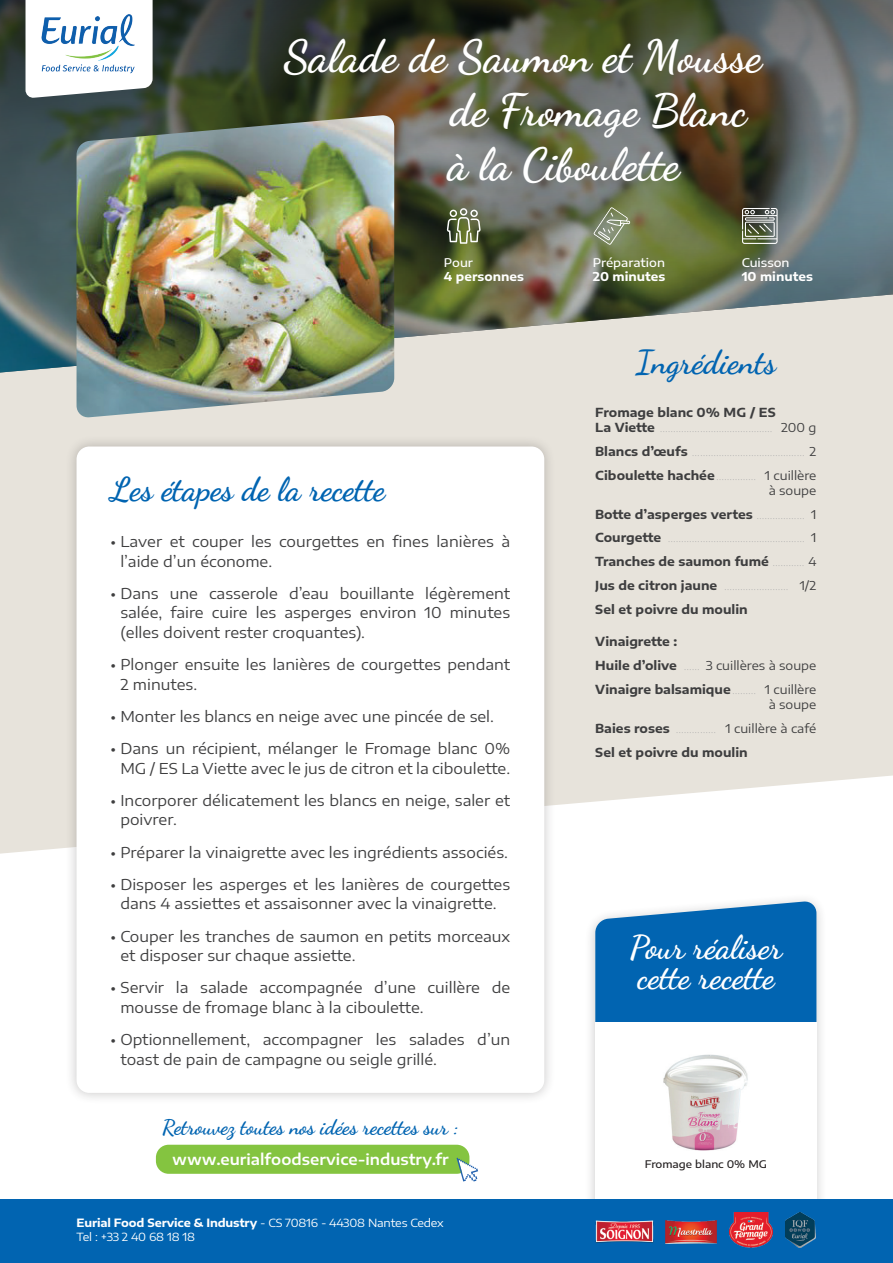
<style>
.page{position:relative;width:893px;height:1263px;background:#fff}
.page>*{position:absolute;margin:0;border:0;box-sizing:border-box;transform-origin:0 0}
.t1{font:700 45px/54px "Dancing Script";color:#fff}
.t2{font:700 33px "Dancing Script";color:#0164b1}
.t3{font:700 33px/30px "Dancing Script";color:#fff}
.t4{font:700 21px "Dancing Script";color:#0164b1}
.t5{font:15px/19.5px "Encode Sans Expanded";color:#3e3e3f}
.t6{font:600 15px "Encode Sans Expanded";color:#fff}
.t7{font:700 12.3px/23.9px "Encode Sans Expanded";color:#3e3e3f}
.t8{font:700 12px "Encode Sans Expanded";color:#fff}
.t9{font:500 12px "Encode Sans Expanded";color:#fff}
.t10{font:11.25px/13.5px "Encode Sans Expanded";letter-spacing:-.015em;color:#fff}
.t11{font:500 10.5px "Encode Sans Expanded";color:#231f20}
.s1{font-weight:700}
.s2{font-weight:100;color:#939598}
.s3{font-weight:400}
</style>
<div class="page">
<svg style="left:590px;top:899px;width:231px;height:300px;fill:#f0f0f0"></svg>
<svg style="left:595px;top:900px;width:221px;height:122px;background:#1670b7"></svg>
<div style="left:595px;top:1022px;width:221px;height:208px;background:#fff"></div>
<svg style="left:0;top:374px;width:893px;height:480px;background:#e9e5de"></svg>
<img style="left:0;top:0;width:893px;height:374px">
<div style="left:65px;top:435px;width:491px;height:669px;background:#231f20;opacity:.25"></div>
<div style="left:77px;top:446px;width:467px;height:647px;background:#fff;border-radius:13px"></div>
<div style="left:0;top:1199px;width:893px;height:64px;background:#0164b1"></div>
<img style="left:77px;top:115px;width:317px;height:303px">
<svg style="left:26px;top:0;width:127px;height:98px"></svg>
<img style="left:40px;top:13px;width:97px;height:61px">
<img style="left:590px;top:1197px;width:64px;height:46px">
<img style="left:666px;top:1220px;width:50px;height:23px">
<img style="left:730px;top:1212px;width:42px;height:35px">
<img style="left:785px;top:1212px;width:30px;height:35px">
<div style="left:156px;top:1145px;width:313px;height:29px;background:#84c440;border-radius:13px"></div>
<svg style="left:457px;top:1158px;width:21px;height:23px"></svg>
<svg style="left:742px;top:208px;width:36px;height:36px"></svg>
<svg style="left:593px;top:207px;width:38px;height:38px"></svg>
<svg style="left:447px;top:208px;width:34px;height:36px"></svg>
<img style="left:663px;top:1054px;width:85px;height:97px">
<h1 class="t1" style="left:448px;top:29px;width:316px;text-indent:-164px">Salade de Saumon et Mousse de Fromage Blanc à la Ciboulette</h1>
<p class="t9" style="left:444px;top:254px;width:31px">Pour</p>
<p class="t8" style="left:444px;top:267px;width:81px">4 personnes</p>
<h2 class="t2" style="left:111px;top:469px;width:276px">Les étapes de la recette</h2>
<p class="t5" style="left:120px;top:531px;width:391px;text-indent:-10px">• Laver et couper les courgettes en fines lanières à l’aide d’un économe.</p>
<p class="t5" style="left:120px;top:583px;width:391px;text-align:justify;text-indent:-10px">• Dans une casserole d’eau bouillante légèrement salée, faire cuire les asperges environ 10 minutes (elles doivent rester croquantes).</p>
<p class="t5" style="left:120px;top:654px;width:391px;text-indent:-10px">• Plonger ensuite les lanières de courgettes pendant<br>2 minutes.</p>
<p class="t5" style="left:111px;top:706px;width:385px">• Monter les blancs en neige avec une pincée de sel.</p>
<p class="t5" style="left:111px;top:738px;width:401px;text-align:right">• Dans un récipient, mélanger le Fromage blanc 0%<br>MG / ES La Viette avec le jus de citron et la ciboulette.</p>
<p class="t5" style="left:120px;top:790px;width:391px;text-indent:-10px">• Incorporer délicatement les blancs en neige, saler et poivrer.</p>
<p class="t5" style="left:111px;top:841px;width:399px">• Préparer la vinaigrette avec les ingrédients associés.</p>
<p class="t5" style="left:111px;top:874px;width:401px;text-align:center">• Disposer les asperges et les lanières de courgettes dans 4 assiettes et assaisonner avec la vinaigrette.</p>
<p class="t5" style="left:120px;top:925px;width:391px;text-indent:-10px">• Couper les tranches de saumon en petits morceaux et disposer sur chaque assiette.</p>
<p class="t5" style="left:120px;top:977px;width:391px;text-indent:-10px">• Servir la salade accompagnée d’une cuillère de mousse de fromage blanc à la ciboulette.</p>
<p class="t5" style="left:120px;top:1029px;width:391px;text-indent:-10px">• Optionnellement, accompagner les salades d’un toast de pain de campagne ou seigle grillé.</p>
<h3 class="t4" style="left:162px;top:1114px;width:298px">Retrouvez toutes nos idées recettes sur :</h3>
<p class="t6" style="left:172px;top:1148px;width:278px">www.eurialfoodservice-industry.fr</p>
<p class="t10" style="left:77px;top:1215px;width:369px"><span class="s1">Eurial Food Service &amp; Industry</span> - CS 70816 - 44308 Nantes Cedex<br>Tel : +33 2 40 68 18 18</p>
<p class="t9" style="left:593px;top:254px;width:74px">Préparation</p>
<p class="t8" style="left:593px;top:267px;width:74px">20 minutes</p>
<p class="t9" style="left:742px;top:254px;width:49px">Cuisson</p>
<p class="t8" style="left:742px;top:267px;width:73px">10 minutes</p>
<h2 class="t2" style="left:636px;top:341px;width:142px">Ingrédients</h2>
<p class="t7" style="left:595px;top:403px;width:223px;line-height:15.3px">Fromage blanc 0% MG / ES<br>La Viette <span class="s2">……………………………………</span> <span class="s3">200 g</span></p>
<p class="t7" style="left:595px;top:438px;width:223px">Blancs d’œufs <span class="s2">……………………………………</span> <span class="s3">2<br></span>Ciboulette hachée<span class="s2">……………</span> <span class="s3">1 cuillère</span></p>
<p class="t7" style="left:595px;top:477px;width:223px;text-align:justify;text-indent:173px"><span class="s3">à soupe </span>Botte d’asperges vertes <span class="s2">………………</span> <span class="s3">1<br></span>Courgette <span class="s2">……………………………………………</span> <span class="s3">1<br></span>Tranches de saumon fumé <span class="s2">…………</span> <span class="s3">4<br></span>Jus de citron jaune <span class="s2">……………………</span> <span class="s3">1/2<br></span>Sel et poivre du moulin</p>
<p class="t7" style="left:595px;top:629px;width:223px">Vinaigrette :<br>Huile d’olive <span class="s2">……</span> <span class="s3">3 cuillères à soupe<br></span>Vinaigre balsamique<span class="s2">………</span> <span class="s3">1 cuillère</span></p>
<p class="t7" style="left:595px;top:692px;width:223px;text-align:justify;text-indent:173px"><span class="s3">à soupe </span>Baies roses <span class="s2">……………</span> <span class="s3">1 cuillère à café </span>Sel et poivre du moulin</p>
<h2 class="t3" style="left:630px;top:932px;width:154px">Pour réaliser cette recette</h2>
<p class="t11" style="left:645px;top:1157px;width:124px">Fromage blanc 0% MG</p>
</div>
